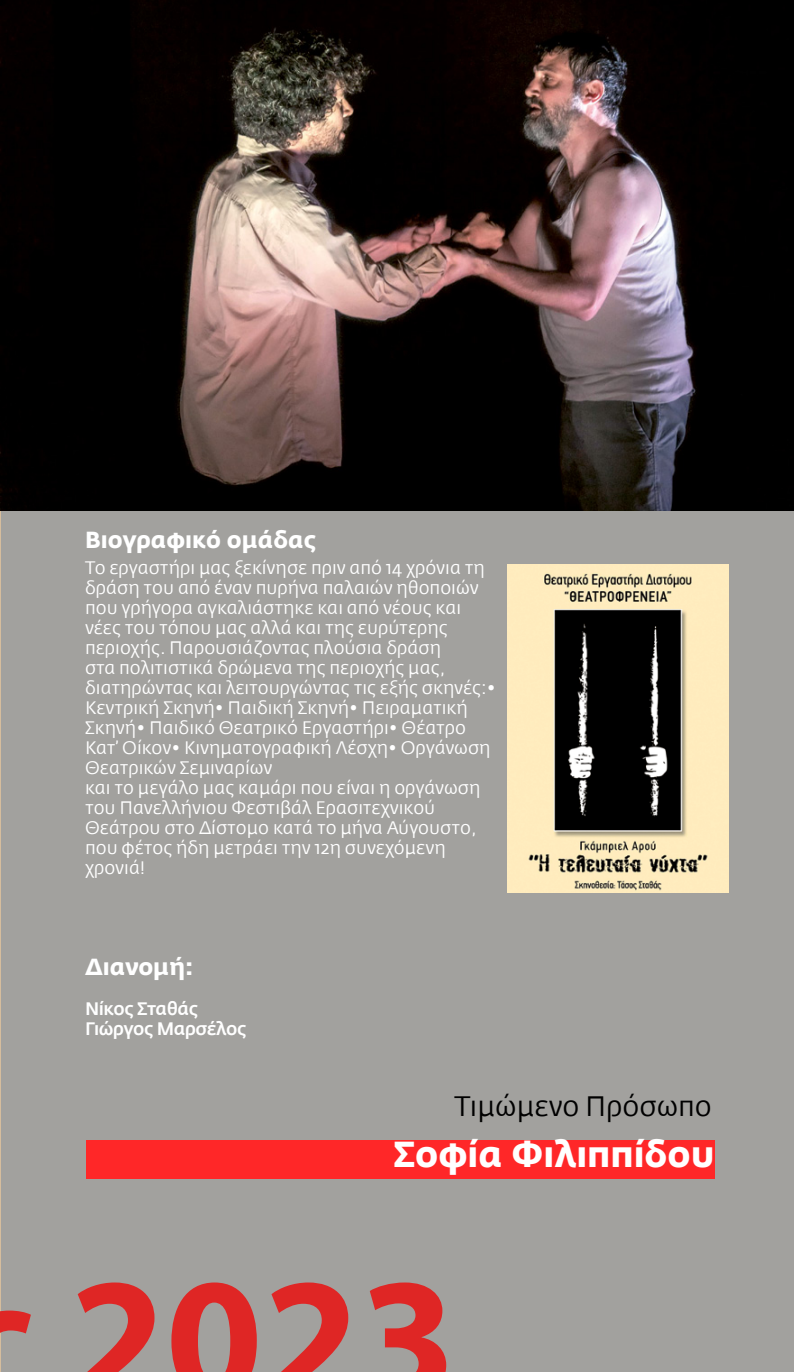
<style>
.page{position:relative;width:794px;height:1372px;background:#fff}
.page>*{position:absolute;margin:0;border:0;box-sizing:border-box;transform-origin:0 0}
.t1{font:700 174.6px "Myriad Pro";color:#df2625}
.t2{font:700 36px "Fedra Sans Greek";color:#fff}
.t3{font:28px "Fedra Sans Greek";color:#000}
.t4{font:700 23.2px "Fedra Sans Greek";color:#fff}
.t5{font:18px/20px "Fedra Sans Greek";color:#fff}
.t6{font:500 18px/20px "Fedra Sans Greek";letter-spacing:-.025em;color:#fff}
</style>
<div class="page">
<hr style="left:0;top:0;width:3px;height:1372px;background:#d6bd9d">
<div style="left:2px;top:0;width:792px;height:1372px;background:#a2a19e"></div>
<img style="left:1px;top:0;width:793px;height:510px">
<img style="left:507px;top:564px;width:221px;height:329px">
<div style="left:86px;top:1140px;width:628px;height:39px;background:#ff2728"></div>
<p class="t4" style="left:85px;top:526px;width:232px">Βιογραφικό ομάδας</p>
<p class="t5" style="left:85px;top:558px;width:412px">Το εργαστήρι μας ξεκίνησε πριν από 14 χρόνια τη δράση του από έναν πυρήνα παλαιών ηθοποιών που γρήγορα αγκαλιάστηκε και από νέους και νέες του τόπου μας αλλά και της ευρύτερης περιοχής. Παρουσιάζοντας πλούσια δράση<br>στα πολιτιστικά δρώμενα της περιοχής μας, διατηρώντας και λειτουργώντας τις εξής σκηνές:• Κεντρική Σκηνή• Παιδική Σκηνή• Πειραματική Σκηνή• Παιδικό Θεατρικό Εργαστήρι• Θέατρο Κατ’ Οίκον• Κινηματογραφική Λέσχη• Οργάνωση Θεατρικών Σεμιναρίων<br>και το μεγάλο μας καμάρι που είναι η οργάνωση του Πανελλήνιου Φεστιβάλ Ερασιτεχνικού Θεάτρου στο Δίστομο κατά το μήνα Αύγουστο, που φέτος ήδη μετράει την 12η συνεχόμενη χρονιά!</p>
<p class="t4" style="left:85px;top:953px;width:110px">Διανομή:</p>
<p class="t6" style="left:85px;top:999px;width:163px">Νίκος Σταθάς<br>Γιώργος Μαρσέλος</p>
<h3 class="t3" style="left:454px;top:1091px;width:258px">Τιμώμενο Πρόσωπο</h3>
<h2 class="t2" style="left:393px;top:1133px;width:323px">Σοφία Φιλιππίδου</h2>
<h1 class="t1" style="left:69px;top:1225px;width:389px">2023</h1>
</div>
